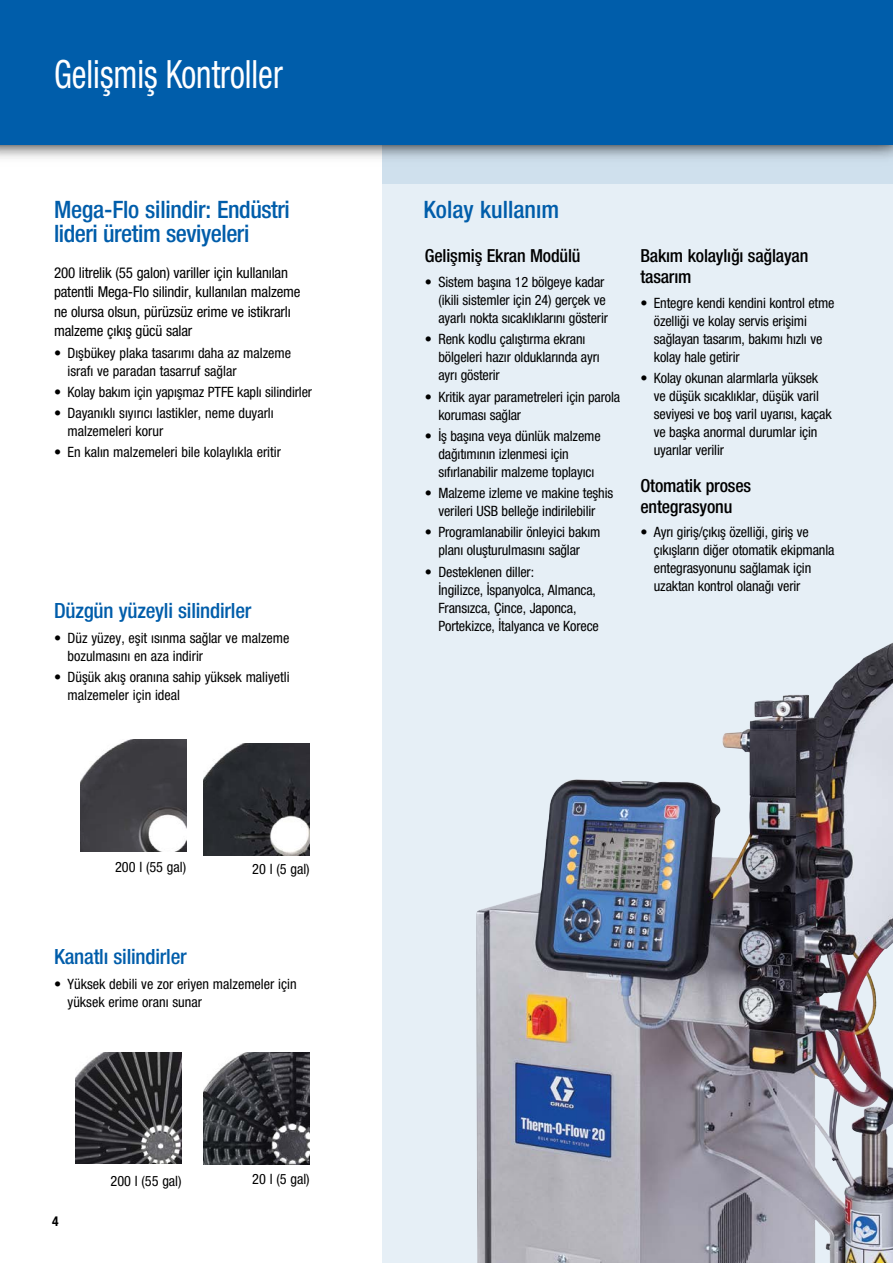
<style>
.page{position:relative;width:893px;height:1263px;background:#fff}
.page>*{position:absolute;margin:0;border:0;box-sizing:border-box;transform-origin:0 0}
.t1{font:condensed 39px "Helvetica Neue LTCE";color:#fff;scale:.85 1}
.t2{font:500 condensed 24px/24px "Helvetica Neue LTCE";letter-spacing:-.02em;color:#005daa}
.t3{font:500 condensed 24px "Helvetica Neue LTCE";color:#005daa}
.t4{font:500 condensed 21px "Helvetica Neue LTCE";letter-spacing:-.01em;color:#005daa}
.t5{font:500 condensed 18px/21px "Helvetica Neue LTCE";letter-spacing:-.01em;color:#000}
.t6{font:condensed 15px/19.5px "Helvetica Neue LTCE";letter-spacing:-.01em;color:#000}
.t7{font:condensed 14.25px/18px "Helvetica Neue LTCE";letter-spacing:-.01em;color:#000}
.t8{font:700 condensed 13.5px "Helvetica Neue LT Std";color:#000}
</style>
<div class="page">
<div style="left:383px;top:116px;width:510px;height:1147px;background:#e6eff6"></div>
<img style="left:476px;top:652px;width:417px;height:611px">
<img style="left:204px;top:1053px;width:106px;height:111px">
<img style="left:76px;top:1052px;width:106px;height:112px">
<img style="left:204px;top:743px;width:106px;height:112px">
<img style="left:80px;top:740px;width:106px;height:111px">
<div style="left:0;top:0;width:893px;height:145px;background:#005daa"></div>
<h1 class="t1" style="left:54px;top:52px;width:271px">Gelişmiş Kontroller</h1>
<h2 class="t2" style="left:54px;top:197px;width:237px">Mega-Flo silindir: Endüstri lideri üretim seviyeleri</h2>
<p class="t6" style="left:54px;top:263px;width:248px">200 litrelik (55 galon) variller için kullanılan patentli Mega-Flo silindir, kullanılan malzeme ne olursa olsun, pürüzsüz erime ve istikrarlı malzeme çıkış gücü salar</p>
<p class="t7" style="left:67px;top:344px;width:225px;text-indent:-13px">• Dışbükey plaka tasarımı daha az malzeme israfı ve paradan tasarruf sağlar</p>
<p class="t7" style="left:54px;top:383px;width:260px">• Kolay bakım için yapışmaz PTFE kaplı silindirler</p>
<p class="t7" style="left:67px;top:404px;width:208px;text-indent:-13px">• Dayanıklı sıyırıcı lastikler, neme duyarlı malzemeleri korur</p>
<p class="t7" style="left:54px;top:443px;width:228px">• En kalın malzemeleri bile kolaylıkla eritir</p>
<h3 class="t4" style="left:54px;top:598px;width:199px">Düzgün yüzeyli silindirler</h3>
<p class="t7" style="left:68px;top:628px;width:223px;text-indent:-13px">• Düz yüzey, eşit ısınma sağlar ve malzeme bozulmasını en aza indirir</p>
<p class="t7" style="left:68px;top:668px;width:224px;text-indent:-13px">• Düşük akış oranına sahip yüksek maliyetli malzemeler için ideal</p>
<p class="t7" style="left:115px;top:858px;width:73px">200 l (55 gal)</p>
<p class="t7" style="left:252px;top:860px;width:59px">20 l (5 gal)</p>
<h3 class="t4" style="left:54px;top:944px;width:134px">Kanatlı silindirler</h3>
<p class="t7" style="left:68px;top:975px;width:231px;text-indent:-13px">• Yüksek debili ve zor eriyen malzemeler için yüksek erime oranı sunar</p>
<p class="t8" style="left:52px;top:1213px;width:8px">4</p>
<p class="t7" style="left:111px;top:1171px;width:73px">200 l (55 gal)</p>
<p class="t7" style="left:252px;top:1170px;width:59px">20 l (5 gal)</p>
<h2 class="t3" style="left:423px;top:195px;width:137px">Kolay kullanım</h2>
<p class="t5" style="left:425px;top:245px;width:157px">Gelişmiş Ekran Modülü</p>
<p class="t7" style="left:438px;top:273px;width:171px;text-indent:-13px">• Sistem başına 12 bölgeye kadar (ikili sistemler için 24) gerçek ve ayarlı nokta sıcaklıklarını gösterir</p>
<p class="t7" style="left:438px;top:330px;width:163px;text-indent:-13px">• Renk kodlu çalıştırma ekranı bölgeleri hazır olduklarında ayrı ayrı gösterir</p>
<p class="t7" style="left:438px;top:387px;width:183px;text-indent:-13px">• Kritik ayar parametreleri için parola koruması sağlar</p>
<p class="t7" style="left:438px;top:427px;width:164px;text-indent:-13px">• İş başına veya dünlük malzeme dağıtımının izlenmesi için sıfırlanabilir malzeme toplayıcı</p>
<p class="t7" style="left:425px;top:484px;width:190px;text-align:center">• Malzeme izleme ve makine teşhis verileri USB belleğe indirilebilir</p>
<p class="t7" style="left:425px;top:523px;width:177px;text-align:center">• Programlanabilir önleyici bakım planı oluşturulmasını sağlar</p>
<p class="t7" style="left:438px;top:562px;width:162px;text-indent:-13px">• Desteklenen diller:<br>İngilizce, İspanyolca, Almanca,<br>Fransızca, Çince, Japonca,<br>Portekizce, İtalyanca ve Korece</p>
<p class="t5" style="left:640px;top:245px;width:169px">Bakım kolaylığı sağlayan tasarım</p>
<p class="t7" style="left:654px;top:294px;width:182px;text-indent:-13px">• Entegre kendi kendini kontrol etme özelliği ve kolay servis erişimi sağlayan tasarım, bakımı hızlı ve kolay hale getirir</p>
<p class="t7" style="left:654px;top:369px;width:179px;text-indent:-13px">• Kolay okunan alarmlarla yüksek ve düşük sıcaklıklar, düşük varil seviyesi ve boş varil uyarısı, kaçak ve başka anormal durumlar için uyarılar verilir</p>
<p class="t5" style="left:640px;top:474px;width:112px">Otomatik proses entegrasyonu</p>
<p class="t7" style="left:654px;top:523px;width:182px;text-indent:-13px">• Ayrı giriş/çıkış özelliği, giriş ve çıkışların diğer otomatik ekipmanla entegrasyonunu sağlamak için uzaktan kontrol olanağı verir</p>
</div>
